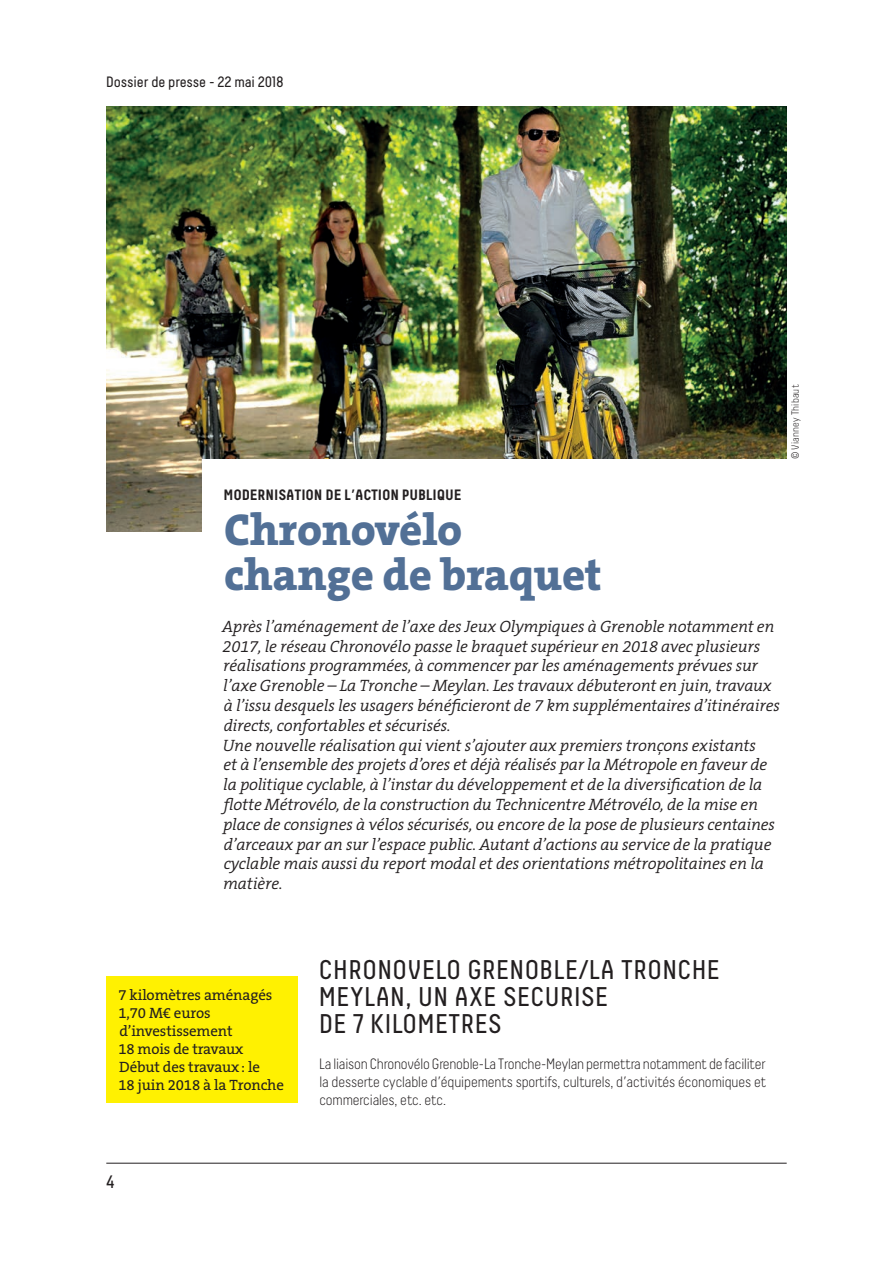
<style>
.page{position:relative;width:893px;height:1263px;background:#fff}
.page>*{position:absolute;margin:0;border:0;box-sizing:border-box;transform-origin:0 0}
.t1{font:800 45px/45px "The Serif B8";letter-spacing:-.01em;color:#527096}
.t2{font:27px/27px "Decima";letter-spacing:.015em;color:#231f20}
.t3{font:18px "Decima";color:#231f20}
.t4{font:italic 300 16.5px/19.8px "The Serif B4";letter-spacing:-.01em;color:#231f20}
.t5{font:300 15px/18px "Decima";letter-spacing:-.01em;color:#231f20;text-align:justify}
.t6{font:15px/18px "The Serif B5 Plain";letter-spacing:-.01em;color:#231f20}
.t7{font:700 15px "Decima";letter-spacing:-.01em;color:#231f20}
.t8{font:15px "Decima";letter-spacing:-.01em;color:#231f20}
.t9{font:300 10.5px "Decima";letter-spacing:.015em;color:#231f20}
</style>
<div class="page">
<hr style="left:106px;top:1163px;width:681px;height:1px;background:#231f20">
<img style="left:106px;top:106px;width:681px;height:425px">
<div style="left:202px;top:459px;width:622px;height:452px;background:#fff"></div>
<div style="left:106px;top:976px;width:192px;height:127px;background:#fff101"></div>
<p class="t8" style="left:106px;top:73px;width:179px">Dossier de presse - 22 mai 2018</p>
<p class="t9" style="left:789px;top:459px;width:76px;rotate:-90deg">© Vianney Thibaut</p>
<p class="t7" style="left:224px;top:486px;width:239px">MODERNISATION DE L’ACTION PUBLIQUE</p>
<h1 class="t1" style="left:224px;top:509px;width:379px">Chronovélo change de braquet</h1>
<p class="t4" style="left:222px;top:617px;width:559px">Après l’aménagement de l’axe des Jeux Olympiques à Grenoble notamment en 2017, le réseau Chronovélo passe le braquet supérieur en 2018 avec plusieurs réalisations programmées, à commencer par les aménagements prévues sur l’axe Grenoble – La Tronche – Meylan. Les travaux débuteront en juin, travaux à l’issu desquels les usagers bénéficieront de 7 km supplémentaires d’itinéraires directs, confortables et sécurisés.<br>Une nouvelle réalisation qui vient s’ajouter aux premiers tronçons existants<br>et à l’ensemble des projets d’ores et déjà réalisés par la Métropole en faveur de la politique cyclable, à l’instar du développement et de la diversification de la flotte Métrovélo, de la construction du Technicentre Métrovélo, de la mise en place de consignes à vélos sécurisés, ou encore de la pose de plusieurs centaines d’arceaux par an sur l’espace public. Autant d’actions au service de la pratique cyclable mais aussi du report modal et des orientations métropolitaines en la matière.</p>
<p class="t6" style="left:118px;top:987px;width:167px">7 kilomètres aménagés<br>1,70 M€ euros d’investissement<br>18 mois de travaux<br>Début des travaux: le<br>18 juin 2018 à la Tronche</p>
<p class="t3" style="left:106px;top:1172px;width:10px">4</p>
<h2 class="t2" style="left:319px;top:956px;width:402px">CHRONOVELO GRENOBLE/LA TRONCHE<br>MEYLAN, UN AXE SECURISE<br>DE 7 KILOMETRES</h2>
<p class="t5" style="left:319px;top:1055px;width:448px">La liaison Chronovélo Grenoble-La Tronche-Meylan permettra notamment de faciliter la desserte cyclable d’équipements sportifs, culturels, d’activités économiques et commerciales, etc. etc.</p>
</div>
